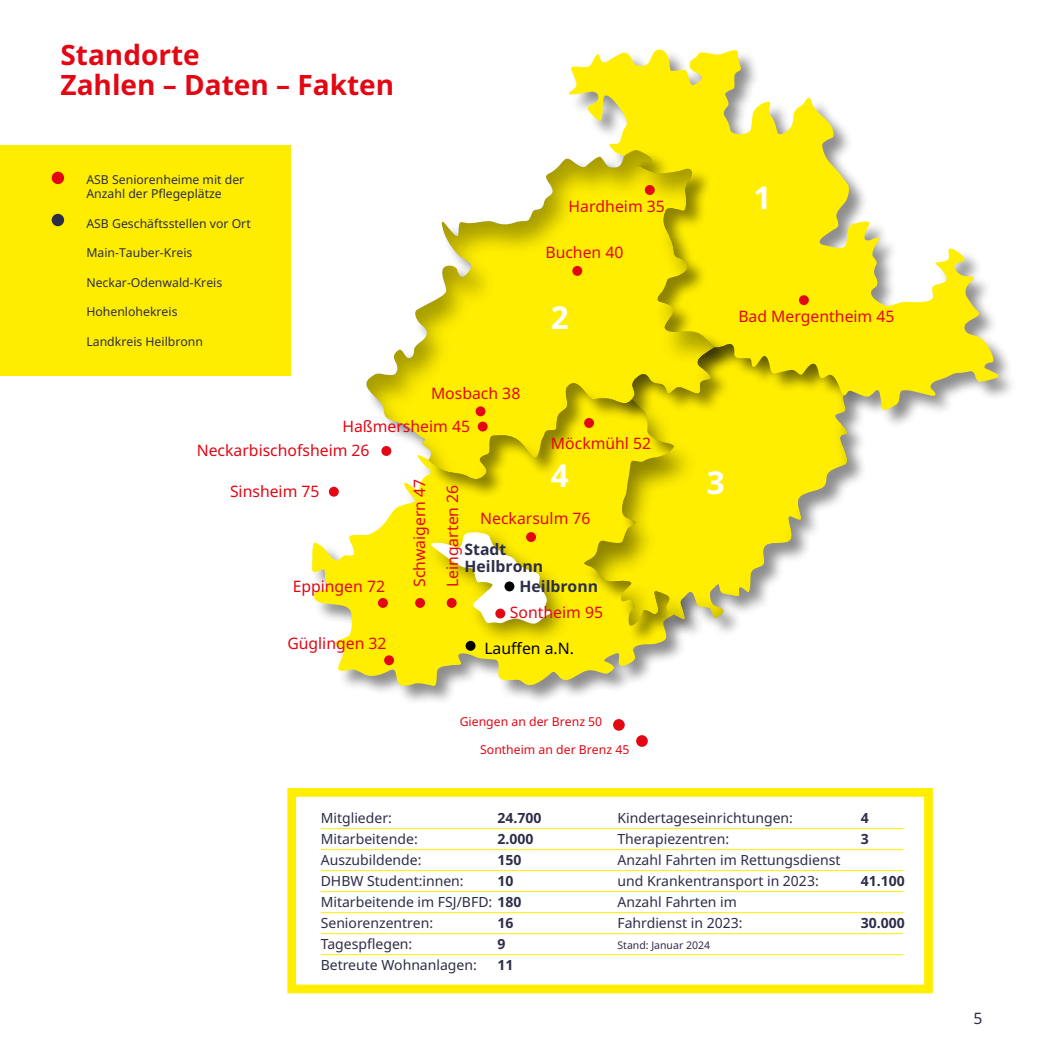
<style>
.page{position:relative;width:1042px;height:1042px;background:#fff}
.page>*{position:absolute;margin:0;border:0;box-sizing:border-box;transform-origin:0 0}
.t1{font:700 31.5px "Noto Sans";color:#fff}
.t2{font:700 28px/29.8px "Noto Sans";color:#e30613}
.t3{font:15.75px/33.2px "Noto Sans";color:#e30613}
.t4{font:700 15.75px/16.4px "Noto Sans";color:#2c2d48}
.t5{font:15.75px "Noto Sans";color:#000}
.t6{font:15.75px "Noto Sans";color:#2c2d48}
.t7{font:14px/21px "Noto Sans";color:#2c2d48}
.t8{font:700 14px "Noto Sans";color:#2c2d48}
.t9{font:12.25px/14.7px "Noto Sans";color:#2c2d48}
.t10{font:12.25px "Noto Sans";color:#e30613}
.t11{font:10.5px "Noto Sans";color:#2c2d48}
.s1{font-weight:700}
</style>
<div class="page">
<div style="left:0;top:146px;width:290px;height:230px;background:#ffed00"></div>
<div style="left:287px;top:788px;width:646px;height:205px;background:#fff;border:9px solid #fe0"></div>
<div style="left:312px;top:376px;width:391px;height:330px;background:#000;opacity:.45"></div>
<svg style="left:312px;top:376px;width:376px;height:312px;fill:#fe0"></svg>
<div style="left:584px;top:335px;width:283px;height:311px;background:#000;opacity:.45"></div>
<div style="left:581px;top:332px;width:267px;height:294px;background:#000;opacity:.45"></div>
<div style="left:569px;top:49px;width:449px;height:381px;background:#000;opacity:.45"></div>
<svg style="left:568px;top:49px;width:435px;height:365px;fill:#fe0"></svg>
<div style="left:366px;top:149px;width:368px;height:350px;background:#000;opacity:.45"></div>
<div style="left:364px;top:147px;width:351px;height:332px;background:#000;opacity:.34"></div>
<div style="left:425px;top:525px;width:148px;height:121px;background:#000;opacity:.45"></div>
<svg style="left:428px;top:532px;width:127px;height:92px"></svg>
<div style="left:378px;top:598px;width:10px;height:10px;background:#e30613;border-radius:50%"></div>
<div style="left:384px;top:655px;width:10px;height:10px;background:#e30613;border-radius:50%"></div>
<div style="left:526px;top:532px;width:10px;height:10px;background:#e30613;border-radius:50%"></div>
<div style="left:465px;top:641px;width:10px;height:10px;background:#000;border-radius:50%"></div>
<div style="left:504px;top:581px;width:10px;height:10px;background:#000;border-radius:50%"></div>
<div style="left:415px;top:598px;width:10px;height:10px;background:#e30613;border-radius:50%"></div>
<div style="left:799px;top:295px;width:10px;height:10px;background:#e30613;border-radius:50%"></div>
<div style="left:447px;top:598px;width:10px;height:10px;background:#e30613;border-radius:50%"></div>
<div style="left:329px;top:487px;width:10px;height:10px;background:#e30613;border-radius:50%"></div>
<div style="left:475px;top:406px;width:10px;height:10px;background:#e30613;border-radius:50%"></div>
<div style="left:478px;top:421px;width:10px;height:10px;background:#e30613;border-radius:50%"></div>
<div style="left:381px;top:446px;width:10px;height:10px;background:#e30613;border-radius:50%"></div>
<div style="left:584px;top:418px;width:10px;height:10px;background:#e30613;border-radius:50%"></div>
<div style="left:572px;top:266px;width:10px;height:10px;background:#e30613;border-radius:50%"></div>
<div style="left:645px;top:185px;width:10px;height:10px;background:#e30613;border-radius:50%"></div>
<div style="left:613px;top:719px;width:12px;height:12px;background:#e30613;border-radius:50%"></div>
<div style="left:636px;top:735px;width:12px;height:12px;background:#e30613;border-radius:50%"></div>
<div style="left:52px;top:172px;width:12px;height:12px;background:#e30613;border-radius:50%"></div>
<div style="left:52px;top:214px;width:12px;height:12px;background:#2c2d48;border-radius:50%"></div>
<div style="left:495px;top:608px;width:10px;height:10px;background:#e30613;border-radius:50%"></div>
<hr style="left:321px;top:828px;width:582px;height:1px;background:#fe0">
<hr style="left:321px;top:849px;width:582px;height:1px;background:#fe0">
<hr style="left:321px;top:870px;width:582px;height:1px;background:#fe0">
<hr style="left:321px;top:891px;width:582px;height:1px;background:#fe0">
<hr style="left:321px;top:912px;width:582px;height:1px;background:#fe0">
<hr style="left:321px;top:933px;width:582px;height:1px;background:#fe0">
<hr style="left:321px;top:954px;width:582px;height:1px;background:#fe0">
<h2 class="t2" style="left:60px;top:40px;width:335px">Standorte<br>Zahlen – Daten – Fakten</h2>
<p class="t9" style="left:86px;top:172px;width:159px">ASB Seniorenheime mit der<br>Anzahl der Pflegeplätze</p>
<p class="t9" style="left:86px;top:216px;width:166px">ASB Geschäftsstellen vor Ort</p>
<p class="t9" style="left:86px;top:246px;width:107px">Main-Tauber-Kreis</p>
<p class="t9" style="left:86px;top:275px;width:137px">Neckar-Odenwald-Kreis</p>
<p class="t9" style="left:86px;top:304px;width:93px">Hohenlohekreis</p>
<p class="t9" style="left:86px;top:334px;width:118px">Landkreis Heilbronn</p>
<p class="t3" style="left:568px;top:190px;width:98px">Hardheim 35</p>
<p class="t3" style="left:545px;top:236px;width:79px">Buchen 40</p>
<h1 class="t1" style="left:551px;top:299px;width:20px">2</h1>
<h1 class="t1" style="left:753px;top:180px;width:20px">1</h1>
<p class="t3" style="left:738px;top:300px;width:158px">Bad Mergentheim 45</p>
<p class="t3" style="left:342px;top:377px;width:179px;text-indent:89px">Mosbach 38<br>Haßmersheim 45</p>
<p class="t3" style="left:197px;top:434px;width:174px">Neckarbischofsheim 26</p>
<p class="t3" style="left:230px;top:475px;width:91px">Sinsheim 75</p>
<p class="t3" style="left:480px;top:502px;width:112px">Neckarsulm 76</p>
<p class="t3" style="left:551px;top:427px;width:102px">Möckmühl 52</p>
<h1 class="t1" style="left:551px;top:457px;width:20px">4</h1>
<h1 class="t1" style="left:707px;top:464px;width:20px">3</h1>
<p class="t3" style="left:403px;top:587px;width:110px;rotate:-90deg">Schwaigern 47<br>Leingarten 26</p>
<p class="t4" style="left:464px;top:542px;width:80px">Stadt<br>Heilbronn</p>
<p class="t4" style="left:519px;top:578px;width:80px">Heilbronn</p>
<p class="t3" style="left:293px;top:569px;width:94px">Eppingen 72</p>
<p class="t3" style="left:287px;top:627px;width:101px">Güglingen 32</p>
<p class="t3" style="left:510px;top:596px;width:95px">Sontheim 95</p>
<p class="t5" style="left:484px;top:639px;width:91px">Lauffen a.N.</p>
<p class="t10" style="left:460px;top:715px;width:144px">Giengen an der Brenz 50</p>
<p class="t10" style="left:480px;top:743px;width:151px">Sontheim an der Brenz 45</p>
<p class="t7" style="left:321px;top:808px;width:73px">Mitglieder:</p>
<p class="t8" style="left:497px;top:810px;width:46px">24.700</p>
<p class="t7" style="left:321px;top:829px;width:98px">Mitarbeitende:</p>
<p class="t8" style="left:497px;top:831px;width:38px">2.000</p>
<p class="t7" style="left:321px;top:850px;width:102px">Auszubildende:</p>
<p class="t8" style="left:497px;top:852px;width:26px">150</p>
<p class="t7" style="left:321px;top:871px;width:144px">DHBW Student:innen:</p>
<p class="t7" style="left:321px;top:871px;width:202px;text-indent:177px"><span class="s1">10<br></span>Mitarbeitende im FSJ/BFD: <span class="s1">180<br></span>Seniorenzentren:</p>
<p class="t8" style="left:497px;top:915px;width:18px">16</p>
<p class="t7" style="left:321px;top:934px;width:93px">Tagespflegen:</p>
<p class="t8" style="left:497px;top:936px;width:10px">9</p>
<p class="t7" style="left:321px;top:955px;width:158px">Betreute Wohnanlagen:</p>
<p class="t8" style="left:497px;top:957px;width:18px">11</p>
<p class="t7" style="left:617px;top:808px;width:177px">Kindertageseinrichtungen:</p>
<p class="t8" style="left:861px;top:810px;width:10px">4</p>
<p class="t7" style="left:617px;top:829px;width:113px">Therapiezentren:</p>
<p class="t8" style="left:861px;top:831px;width:10px">3</p>
<p class="t7" style="left:617px;top:850px;width:224px">Anzahl Fahrten im Rettungsdienst und Krankentransport in 2023:</p>
<p class="t8" style="left:861px;top:873px;width:46px">41.100</p>
<p class="t7" style="left:617px;top:892px;width:127px">Anzahl Fahrten im<br>Fahrdienst in 2023:</p>
<p class="t11" style="left:617px;top:939px;width:94px">Stand: Januar 2024</p>
<p class="t8" style="left:861px;top:915px;width:46px">30.000</p>
<p class="t6" style="left:973px;top:1009px;width:11px">5</p>
</div>
